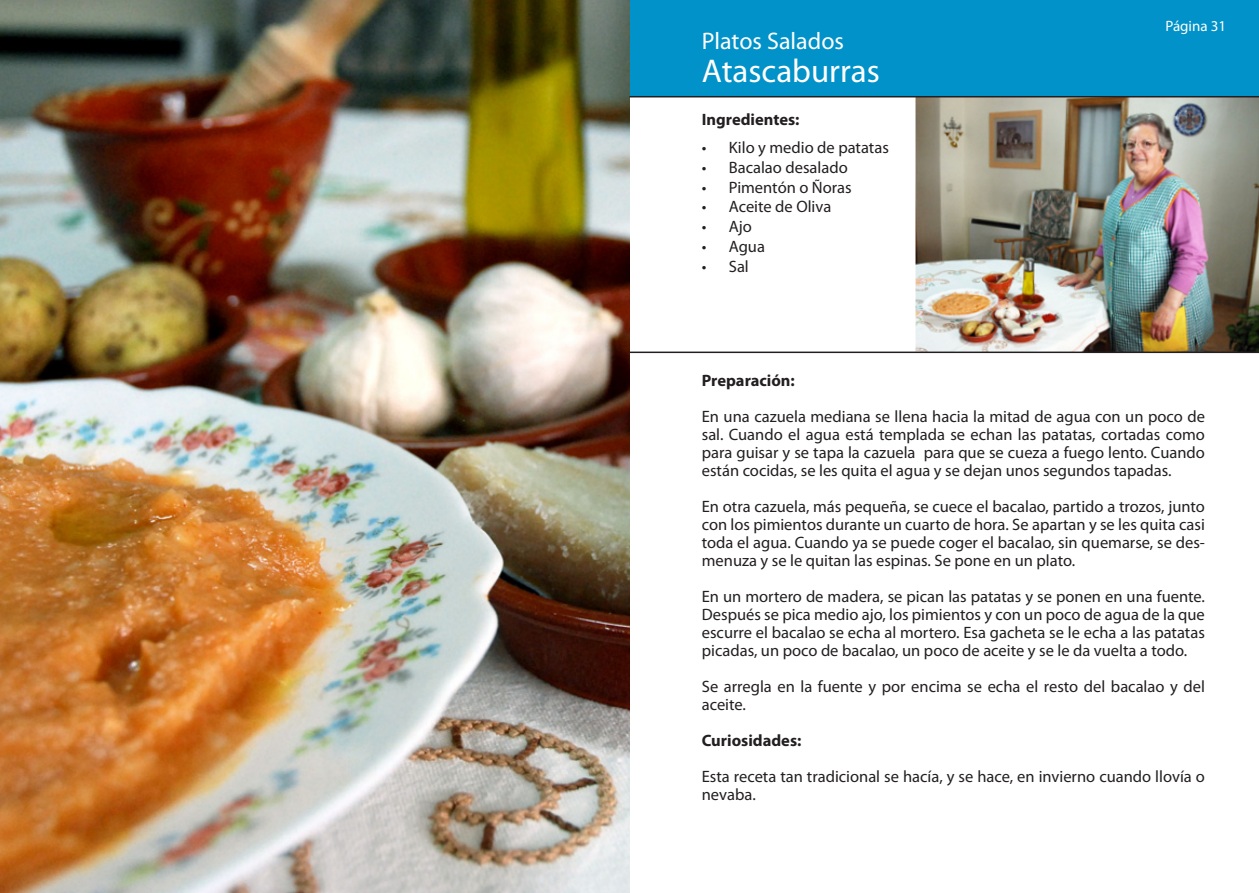
<style>
.page{position:relative;width:1259px;height:893px;background:#fff}
.page>*{position:absolute;margin:0;border:0;box-sizing:border-box;transform-origin:0 0}
.Estilo_de_párrafo_2{font:33px "Myriad Pro";color:#fff}
.t1{font:24px "Myriad Pro";color:#fff}
.t2{font:16.5px/18px "Myriad Pro";color:#231f20;text-align:justify}
.t3{font:700 16.5px "Myriad Pro";color:#231f20}
.t4{font:15px "Myriad Pro";color:#fff}
</style>
<div class="page">
<div style="left:629px;top:0;width:630px;height:97px;background:#0092c8"></div>
<img style="left:0;top:0;width:629px;height:893px">
<img style="left:915px;top:97px;width:344px;height:255px">
<hr style="left:629px;top:352px;width:630px;height:1px;background:#231f20">
<hr style="left:629px;top:96px;width:630px;height:1px;background:#231f20">
<p class="t1" style="left:702px;top:26px;width:144px">Platos Salados</p>
<p class="Estilo_de_párrafo_2" style="left:702px;top:51px;width:179px">Atascaburras</p>
<p class="t3" style="left:702px;top:108px;width:99px">Ingredientes:</p>
<p class="t2" style="left:702px;top:138px;width:189px">• Kilo y medio de patatas</p>
<p class="t2" style="left:702px;top:158px;width:147px">• Bacalao desalado</p>
<p class="t2" style="left:702px;top:178px;width:151px">• Pimentón o Ñoras</p>
<p class="t2" style="left:702px;top:198px;width:131px">• Aceite de Oliva</p>
<p class="t2" style="left:702px;top:217px;width:52px">• Ajo</p>
<p class="t2" style="left:702px;top:237px;width:65px">• Agua</p>
<p class="t2" style="left:702px;top:257px;width:49px">• Sal</p>
<p class="t4" style="left:1165px;top:17px;width:62px">Página 31</p>
<p class="t3" style="left:702px;top:370px;width:95px">Preparación:</p>
<p class="t2" style="left:702px;top:407px;width:505px">En una cazuela mediana se llena hacia la mitad de agua con un poco de sal. Cuando el agua está templada se echan las patatas, cortadas como para guisar y se tapa la cazuela para que se cueza a fuego lento. Cuando están cocidas, se les quita el agua y se dejan unos segundos tapadas.</p>
<p class="t2" style="left:702px;top:497px;width:505px">En otra cazuela, más pequeña, se cuece el bacalao, partido a trozos, junto con los pimientos durante un cuarto de hora. Se apartan y se les quita casi toda el agua. Cuando ya se puede coger el bacalao, sin quemarse, se des&shy;menuza y se le quitan las espinas. Se pone en un plato.</p>
<p class="t2" style="left:702px;top:587px;width:505px">En un mortero de madera, se pican las patatas y se ponen en una fuente.<br>Después se pica medio ajo, los pimientos y con un poco de agua de la que escurre el bacalao se echa al mortero. Esa gacheta se le echa a las patatas picadas, un poco de bacalao, un poco de aceite y se le da vuelta a todo.</p>
<p class="t2" style="left:702px;top:677px;width:505px">Se arregla en la fuente y por encima se echa el resto del bacalao y del aceite.</p>
<p class="t3" style="left:702px;top:730px;width:101px">Curiosidades:</p>
<p class="t2" style="left:702px;top:767px;width:504px">Esta receta tan tradicional se hacía, y se hace, en invierno cuando llovía o nevaba.</p>
</div>
